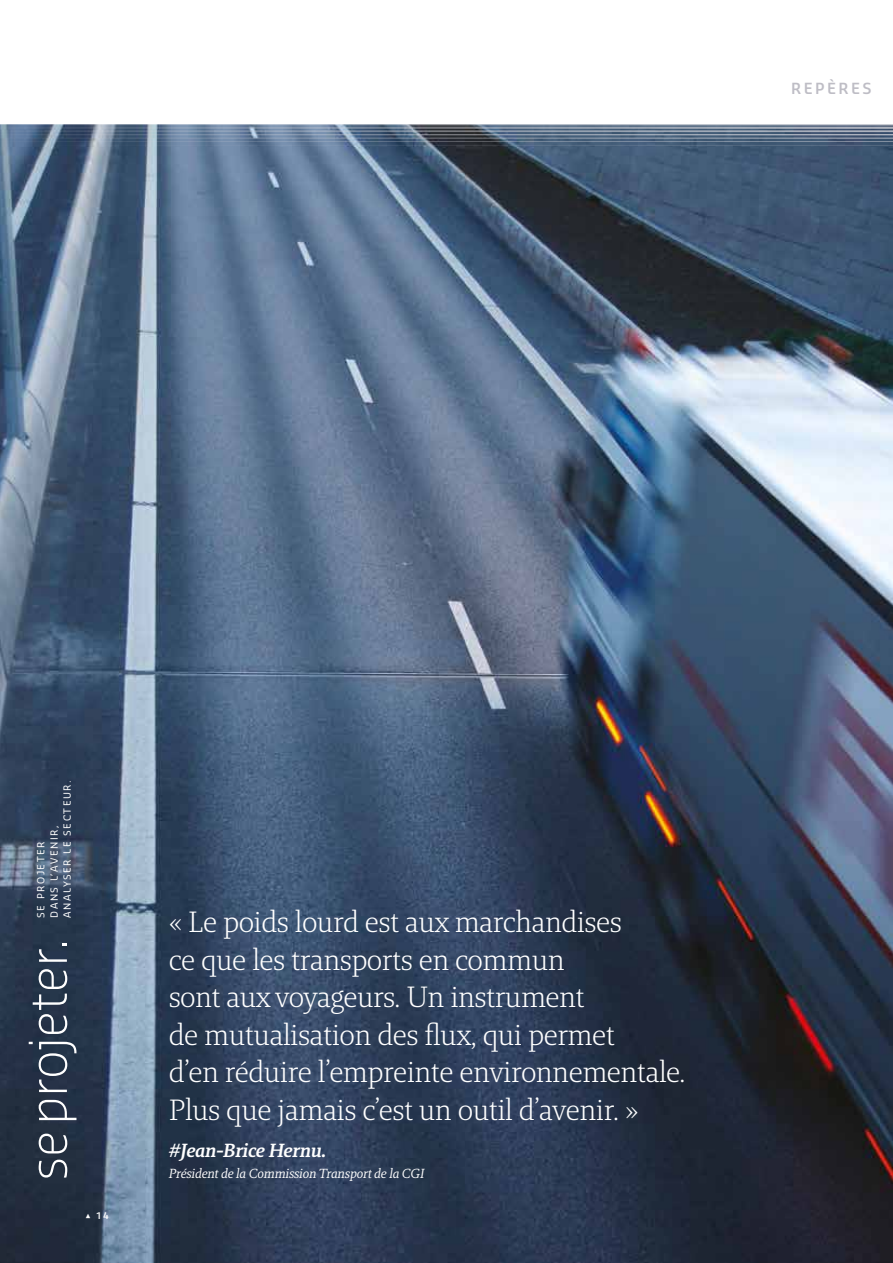
<style>
.page{position:relative;width:893px;height:1263px;background:#fff}
.page>*{position:absolute;margin:0;border:0;box-sizing:border-box;transform-origin:0 0}
.t1{font:300 50.85px "Sansa Pro";color:#fff}
.t2{font:300 30px/37.5px "Brando";letter-spacing:-.02em;color:#fff}
.t3{font:italic 600 19.5px "Brando";letter-spacing:-.02em;color:#fff}
.t4{font:600 15px "Sansa Pro";letter-spacing:.16em;color:#bebdc5}
.t5{font:italic 13.5px "Brando";letter-spacing:-.02em;color:#fff}
.t6{font:9.6px/13.2px "Sansa Pro";letter-spacing:.16em;color:#fff}
.t7{font:600 9px "Sansa Pro";color:#fff}
</style>
<div class="page">
<img style="left:0;top:173px;width:893px;height:1090px">
<svg style="left:0;top:152px;width:893px;height:21px;background:#4c627c"></svg>
<svg style="left:0;top:124px;width:893px;height:28px;background:#60748c"></svg>
<svg style="left:86px;top:1214px;width:4px;height:4px"></svg>
<p class="t4" style="left:791px;top:78px;width:82px">REPÈRES</p>
<p class="t6" style="left:34px;top:918px;width:139px;rotate:-90deg">SE PROJETER<br>DANS L’AVENIR,<br>ANALYSER LE SECTEUR.</p>
<h1 class="t1" style="left:14px;top:1181px;width:245px;rotate:-90deg">seprojeter.</h1>
<p class="t7" style="left:96px;top:1210px;width:14px">14</p>
<p class="t2" style="left:169px;top:903px;width:518px">« Le poids lourd est aux marchandises<br>ce que les transports en commun<br>sont aux voyageurs. Un instrument<br>de mutualisation des flux, qui permet<br>d’en réduire l’empreinte environnementale.<br>Plus que jamais c’est un outil d’avenir. »</p>
<p class="t3" style="left:169px;top:1137px;width:159px">#Jean-Brice Hernu.</p>
<p class="t5" style="left:169px;top:1164px;width:257px">Président de la Commission Transport de la CGI</p>
</div>
